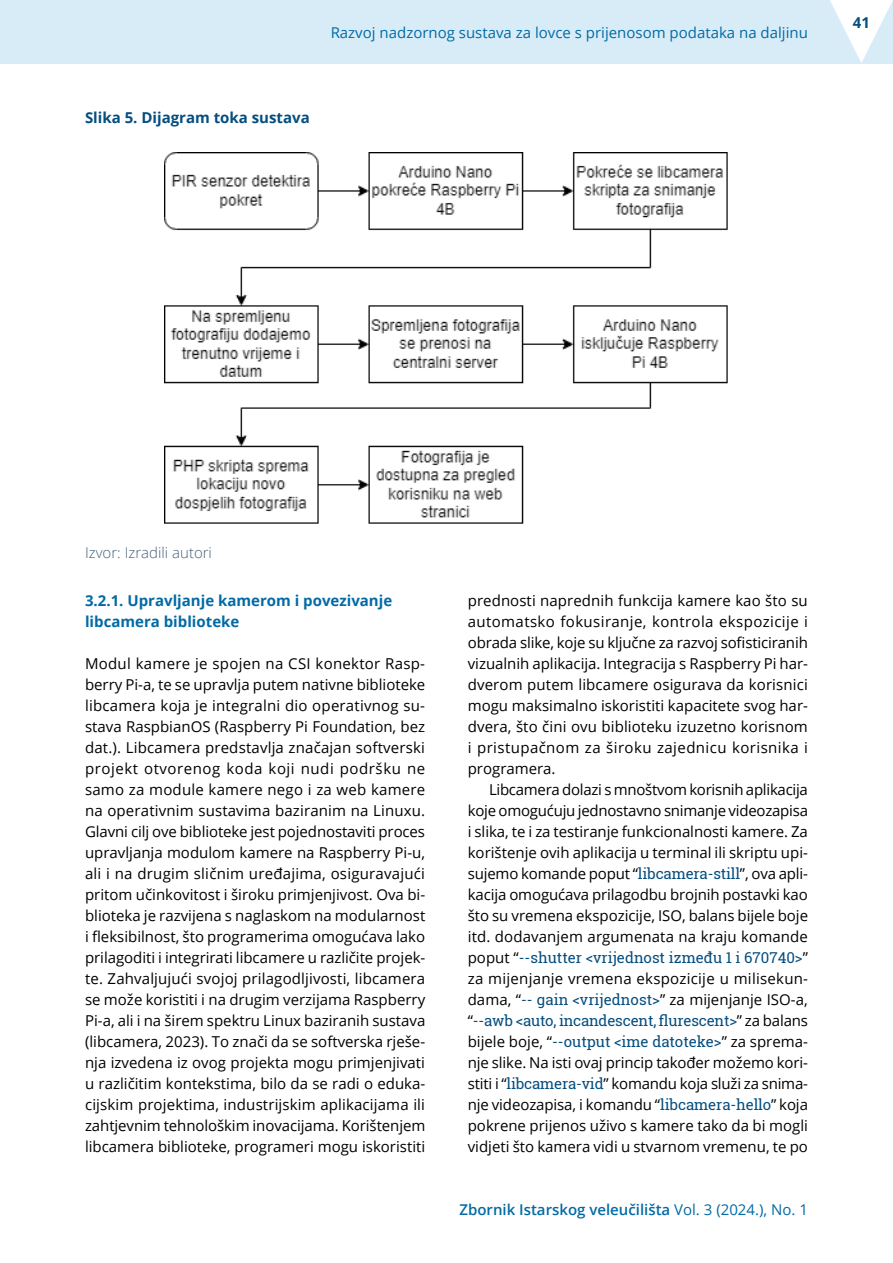
<style>
.page{position:relative;width:893px;height:1263px;background:#fff}
.page>*{position:absolute;margin:0;border:0;box-sizing:border-box;transform-origin:0 0}
.t1{font:15px/21px "Open Sans";color:#000;text-align:justify}
.t2{font:15px "Roboto Slab";letter-spacing:-.005em;color:#054e80}
.t3{font:700 15px/21px "Open Sans";color:#026aa5}
.t4{font:700 15px "Open Sans";color:#054e80}
.t5{font:14.85px "Open Sans";color:#026aa5}
.t6{font:600 14.85px "Open Sans";color:#026aa5}
.t7{font:300 14.85px "Open Sans";color:#465f7a}
.s1{font-family:"Roboto Slab";color:#054e80}
.s2{font-family:"Open Sans";color:#000}
.s3{font-weight:400}
</style>
<div class="page">
<div style="left:0;top:0;width:893px;height:63px;background:#d8ecf7"></div>
<svg style="left:830px;top:0;width:63px;height:63px"></svg>
<img style="left:165px;top:152px;width:563px;height:372px">
<p class="t5" style="left:331px;top:23px;width:479px">Razvoj nadzornog sustava za lovce s prijenosom podataka na daljinu</p>
<p class="t4" style="left:85px;top:107px;width:226px">Slika 5. Dijagram toka sustava</p>
<p class="t4" style="left:853px;top:12px;width:19px">41</p>
<p class="t7" style="left:85px;top:543px;width:128px">Izvor: Izradili autori</p>
<p class="t3" style="left:85px;top:590px;width:309px">3.2.1. Upravljanje kamerom i povezivanje libcamera biblioteke</p>
<p class="t1" style="left:85px;top:653px;width:342px">Modul kamere je spojen na CSI konektor Rasp&shy;berry Pi-a, te se upravlja putem nativne biblioteke libcamera koja je integralni dio operativnog su&shy;stava RaspbianOS (Raspberry Pi Foundation, bez dat.). Libcamera predstavlja značajan softverski projekt otvorenog koda koji nudi podršku ne samo za module kamere nego i za web kamere na operativnim sustavima baziranim na Linuxu.<br>Glavni cilj ove biblioteke jest pojednostaviti proces upravljanja modulom kamere na Raspberry Pi-u, ali i na drugim sličnim uređajima, osiguravajući pritom učinkovitost i široku primjenjivost. Ova bi&shy;blioteka je razvijena s naglaskom na modularnost i fleksibilnost, što programerima omogućava lako prilagoditi i integrirati libcamere u različite projek&shy;te. Zahvaljujući svojoj prilagodljivosti, libcamera se može koristiti i na drugim verzijama Raspberry Pi-a, ali i na širem spektru Linux baziranih sustava (libcamera, 2023). To znači da se softverska rješe&shy;nja izvedena iz ovog projekta mogu primjenjivati u različitim kontekstima, bilo da se radi o eduka&shy;cijskim projektima, industrijskim aplikacijama ili zahtjevnim tehnološkim inovacijama. Korištenjem libcamera biblioteke, programeri mogu iskoristiti</p>
<p class="t1" style="left:468px;top:590px;width:342px">prednosti naprednih funkcija kamere kao što su automatsko fokusiranje, kontrola ekspozicije i obrada slike, koje su ključne za razvoj sofisticiranih vizualnih aplikacija. Integracija s Raspberry Pi har&shy;dverom putem libcamere osigurava da korisnici mogu maksimalno iskoristiti kapacitete svog har&shy;dvera, što čini ovu biblioteku izuzetno korisnom i pristupačnom za široku zajednicu korisnika i programera.</p>
<p class="t1" style="left:468px;top:779px;width:342px;text-indent:21px">Libcamera dolazi s mnoštvom korisnih aplikacija koje omogućuju jednostavno snimanje videozapisa i slika, te i za testiranje funkcionalnosti kamere. Za korištenje ovih aplikacija u terminal ili skriptu upi&shy;sujemo komande poput “<span class="s1">libcamera-still</span>”, ova apli&shy;kacija omogućava prilagodbu brojnih postavki kao što su vremena ekspozicije, ISO, balans bijele boje itd. dodavanjem argumenata na kraju komande</p>
<p class="t2" style="left:468px;top:947px;width:342px"><span class="s2">poput “</span>--shutter &lt;vrijednost između 1 i 670740&gt;<span class="s2">”</span></p>
<p class="t1" style="left:468px;top:968px;width:342px">za mijenjanje vremena ekspozicije u milisekun&shy;dama, “<span class="s1">-- gain &lt;vrijednost&gt;</span>” za mijenjanje ISO-a,</p>
<p class="t2" style="left:468px;top:1010px;width:342px"><span class="s2">“</span>--awb &lt;auto, incandescent, flurescent&gt;<span class="s2">” za balans</span></p>
<p class="t1" style="left:468px;top:1031px;width:342px">bijele boje, “<span class="s1">--output &lt;ime datoteke&gt;</span>” za sprema&shy;nje slike. Na isti ovaj princip također možemo kori&shy;stiti i “<span class="s1">libcamera-vid</span>” komandu koja služi za snima&shy;nje videozapisa, i komandu “<span class="s1">libcamera-hello</span>” koja pokrene prijenos uživo s kamere tako da bi mogli vidjeti što kamera vidi u stvarnom vremenu, te po</p>
<p class="t6" style="left:459px;top:1200px;width:350px">Zbornik Istarskog veleučilišta <span class="s3">Vol. 3 (2024.), No. 1</span></p>
</div>
